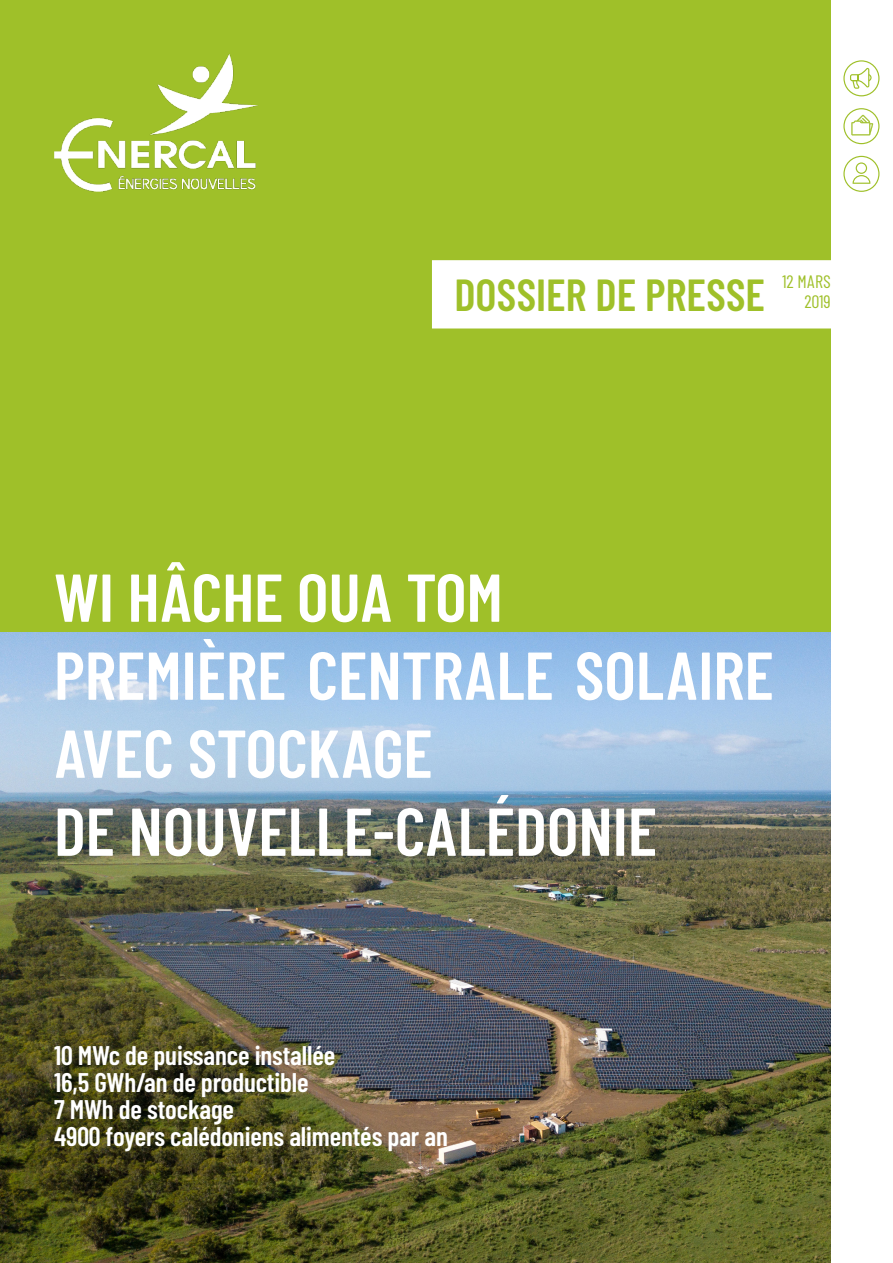
<style>
.page{position:relative;width:893px;height:1263px;background:#fff}
.page>*{position:absolute;margin:0;border:0;box-sizing:border-box;transform-origin:0 0}
.t1{font:600 67.5px/78px "Barlow Condensed";color:#fff}
.t2{font:600 45px "Barlow Condensed";color:#9fc029}
.t3{font:600 27px "Barlow Condensed";letter-spacing:-.005em;color:#fff}
.t4{font:18px "Barlow Condensed";color:#9fc029}
</style>
<div class="page">
<img style="left:0;top:632px;width:831px;height:631px">
<div style="left:0;top:0;width:832px;height:632px;background:#9fc029"></div>
<svg style="left:843px;top:60px;width:36px;height:36px"></svg>
<svg style="left:843px;top:108px;width:36px;height:36px"></svg>
<svg style="left:843px;top:156px;width:36px;height:36px"></svg>
<div style="left:432px;top:260px;width:400px;height:68px;background:#fff"></div>
<img style="left:54px;top:54px;width:203px;height:138px">
<p class="t2" style="left:454px;top:266px;width:312px">DOSSIER DE PRESSE</p>
<p class="t4" style="left:782px;top:270px;width:50px">12 MARS</p>
<p class="t4" style="left:804px;top:290px;width:28px">2019</p>
<p class="t1" style="left:54px;top:557px;width:450px">WI HÂCHE OUA TOM</p>
<p class="t1" style="left:54px;top:635px;width:721px">PREMIÈRE CENTRALE SOLAIRE<br>AVEC STOCKAGE</p>
<p class="t1" style="left:54px;top:791px;width:605px">DE NOUVELLE-CALÉDONIE</p>
<p class="t3" style="left:54px;top:1039px;width:283px">10 MWc de puissance installée</p>
<p class="t3" style="left:54px;top:1066px;width:256px">16,5 GWh/an de productible</p>
<p class="t3" style="left:54px;top:1093px;width:182px">7 MWh de stockage</p>
<p class="t3" style="left:54px;top:1120px;width:395px">4900 foyers calédoniens alimentés par an</p>
</div>
